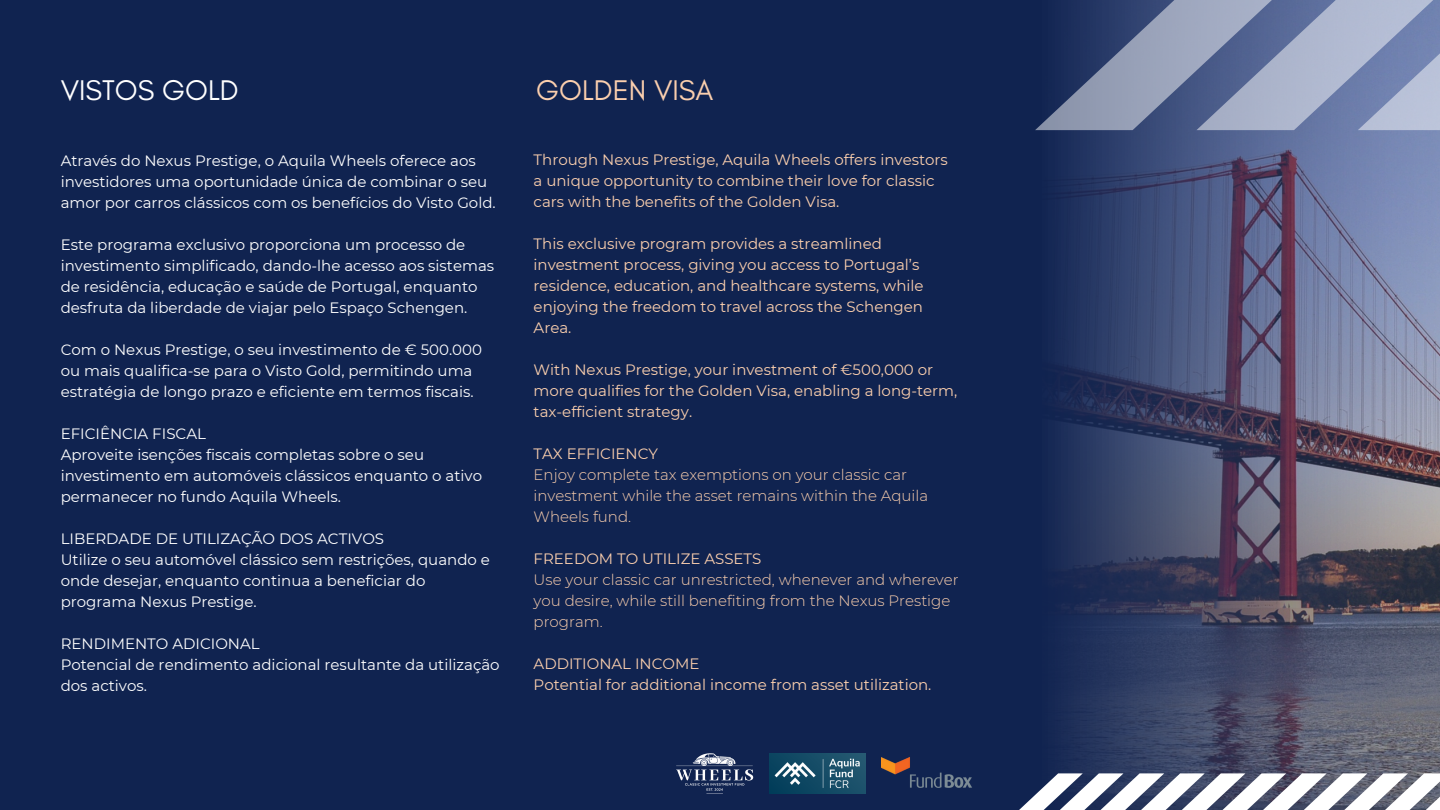
<style>
.page{position:relative;width:1440px;height:810px;background:#102350}
.page>*{position:absolute;margin:0;border:0;box-sizing:border-box;transform-origin:0 0}
.t1{font:29px "Glacial Indifference";color:#fff}
.t2{font:29px "Glacial Indifference";color:#fbcfae}
.t3{font:15px/21px "Montserrat";color:#fff}
.t4{font:15px/21px "Montserrat";color:#fbcfae}
.t5{font:300 15px/21px "Montserrat";color:#fbcfae}
</style>
<div class="page">
<svg style="left:1042px;top:130px;width:398px;height:643px;background:#4f5575"></svg>
<svg style="left:1035px;top:0;width:405px;height:130px;background:#7986a8"></svg>
<svg style="left:1019px;top:773px;width:421px;height:37px;background:#acb0bd"></svg>
<img style="left:676px;top:753px;width:78px;height:41px">
<img style="left:769px;top:753px;width:97px;height:40px">
<img style="left:882px;top:757px;width:90px;height:31px">
<p class="t1" style="left:61px;top:72px;width:180px">VISTOS GOLD</p>
<p class="t2" style="left:536px;top:72px;width:179px">GOLDEN VISA</p>
<h1 class="t3" style="left:61px;top:150px;width:437px">Através do Nexus Prestige, o Aquila Wheels oferece aos investidores uma oportunidade única de combinar o seu amor por carros clássicos com os benefícios do Visto Gold.</h1>
<p class="t3" style="left:61px;top:234px;width:435px">Este programa exclusivo proporciona um processo de investimento simplificado, dando-lhe acesso aos sistemas de residência, educação e saúde de Portugal, enquanto desfruta da liberdade de viajar pelo Espaço Schengen.</p>
<p class="t3" style="left:61px;top:339px;width:423px">Com o Nexus Prestige, o seu investimento de € 500.000 ou mais qualifica-se para o Visto Gold, permitindo uma estratégia de longo prazo e eficiente em termos fiscais.</p>
<p class="t3" style="left:61px;top:423px;width:147px">EFICIÊNCIA FISCAL</p>
<p class="t3" style="left:61px;top:444px;width:423px">Aproveite isenções fiscais completas sobre o seu investimento em automóveis clássicos enquanto o ativo permanecer no fundo Aquila Wheels.</p>
<p class="t3" style="left:61px;top:528px;width:325px">LIBERDADE DE UTILIZAÇÃO DOS ACTIVOS</p>
<p class="t3" style="left:61px;top:549px;width:431px">Utilize o seu automóvel clássico sem restrições, quando e onde desejar, enquanto continua a beneficiar do programa Nexus Prestige.</p>
<p class="t3" style="left:61px;top:633px;width:201px">RENDIMENTO ADICIONAL</p>
<p class="t3" style="left:61px;top:654px;width:441px">Potencial de rendimento adicional resultante da utilização dos activos.</p>
<p class="t4" style="left:534px;top:150px;width:416px">Through Nexus Prestige, Aquila Wheels offers investors a unique opportunity to combine their love for classic cars with the benefits of the Golden Visa.</p>
<p class="t4" style="left:534px;top:234px;width:392px">This exclusive program provides a streamlined investment process, giving you access to Portugal’s residence, education, and healthcare systems, while enjoying the freedom to travel across the Schengen Area.</p>
<p class="t4" style="left:534px;top:360px;width:425px">With Nexus Prestige, your investment of €500,000 or more qualifies for the Golden Visa, enabling a long-term, tax-efficient strategy.</p>
<p class="t4" style="left:534px;top:444px;width:126px">TAX EFFICIENCY</p>
<p class="t5" style="left:534px;top:465px;width:396px">Enjoy complete tax exemptions on your classic car investment while the asset remains within the Aquila<br>Wheels fund.</p>
<p class="t4" style="left:534px;top:549px;width:229px">FREEDOM TO UTILIZE ASSETS</p>
<p class="t5" style="left:534px;top:570px;width:427px">Use your classic car unrestricted, whenever and wherever you desire, while still benefiting from the Nexus Prestige program.</p>
<p class="t4" style="left:534px;top:654px;width:167px">ADDITIONAL INCOME</p>
<p class="t4" style="left:534px;top:675px;width:399px">Potential for additional income from asset utilization.</p>
</div>
